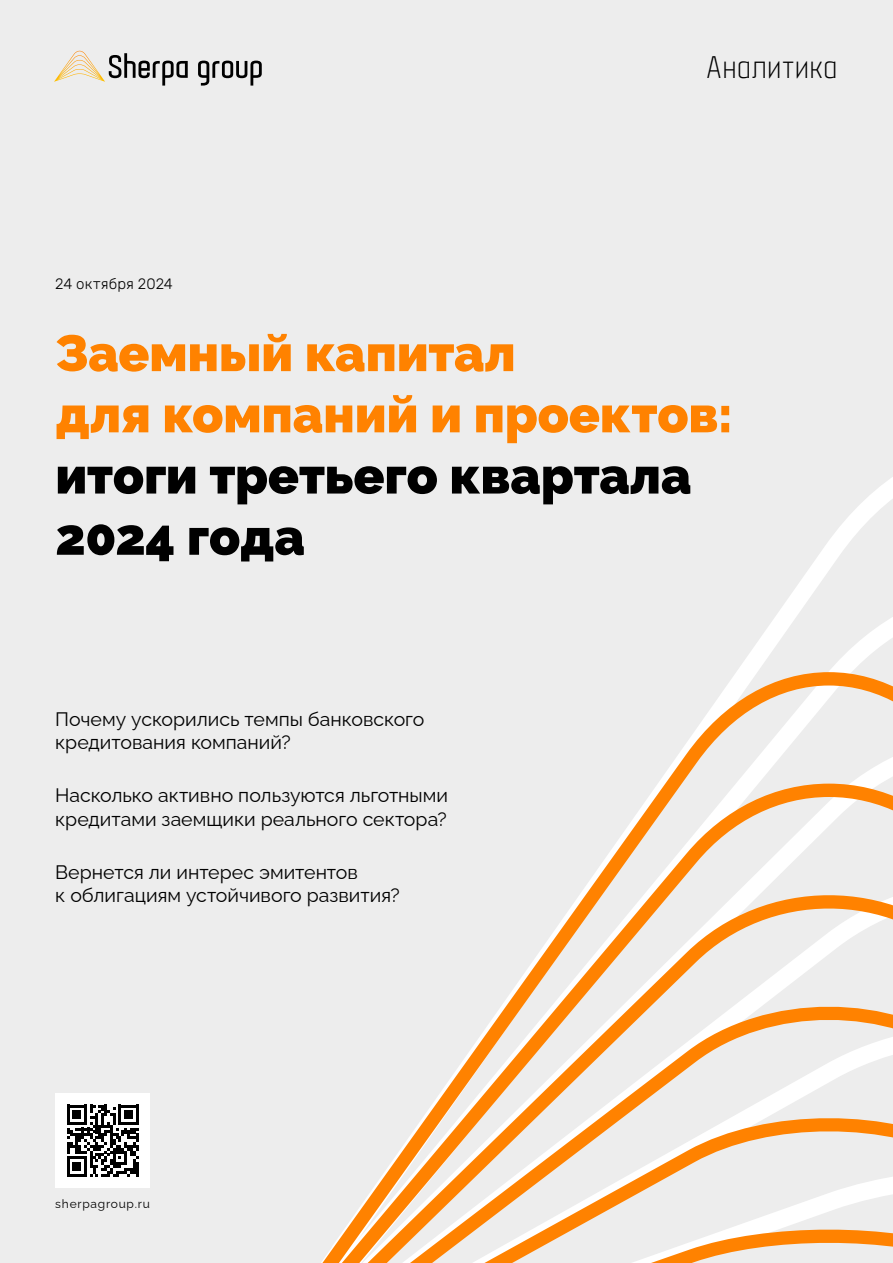
<style>
.page{position:relative;width:893px;height:1263px;background:#ededed}
.page>*{position:absolute;margin:0;border:0;box-sizing:border-box;transform-origin:0 0}
.t1{font:900 51px/61.2px "Raleway";letter-spacing:-.005em;color:#ff8200}
.t2{font:900 51px/61.2px "Raleway";letter-spacing:-.005em;color:#000}
.t3{font:34.05px "Gubia";color:#000}
.t4{font:19.5px/23.4px "Raleway";color:#000}
.t5{font:300 15px "Rubik";letter-spacing:.01em;color:#000}
.t6{font:12px "Raleway";letter-spacing:.065em;color:#000}
</style>
<div class="page">
<svg style="left:737px;top:477px;width:156px;height:195px"></svg>
<svg style="left:321px;top:672px;width:572px;height:591px"></svg>
<svg style="left:54px;top:51px;width:208px;height:35px"></svg>
<div style="left:55px;top:1093px;width:95px;height:95px;background:#fff"></div>
<svg style="left:67px;top:1105px;width:72px;height:71px"></svg>
<p class="t5" style="left:55px;top:275px;width:119px">24 октября 2024</p>
<h2 class="t3" style="left:706px;top:46px;width:133px">Аналитика</h2>
<h1 class="t1" style="left:55px;top:317px;width:679px">Заемный капитал<br>для компаний и проектов:</h1>
<h1 class="t2" style="left:55px;top:439px;width:638px">итоги третьего квартала<br>2024 года</h1>
<p class="t4" style="left:55px;top:705px;width:371px">Почему ускорились темпы банковского кредитования компаний?</p>
<p class="t4" style="left:55px;top:781px;width:394px">Насколько активно пользуются льготными кредитами заемщики реального сектора?</p>
<p class="t4" style="left:55px;top:858px;width:346px">Вернется ли интерес эмитентов<br>к облигациям устойчивого развития?</p>
<p class="t6" style="left:55px;top:1194px;width:96px">sherpagroup.ru</p>
</div>
